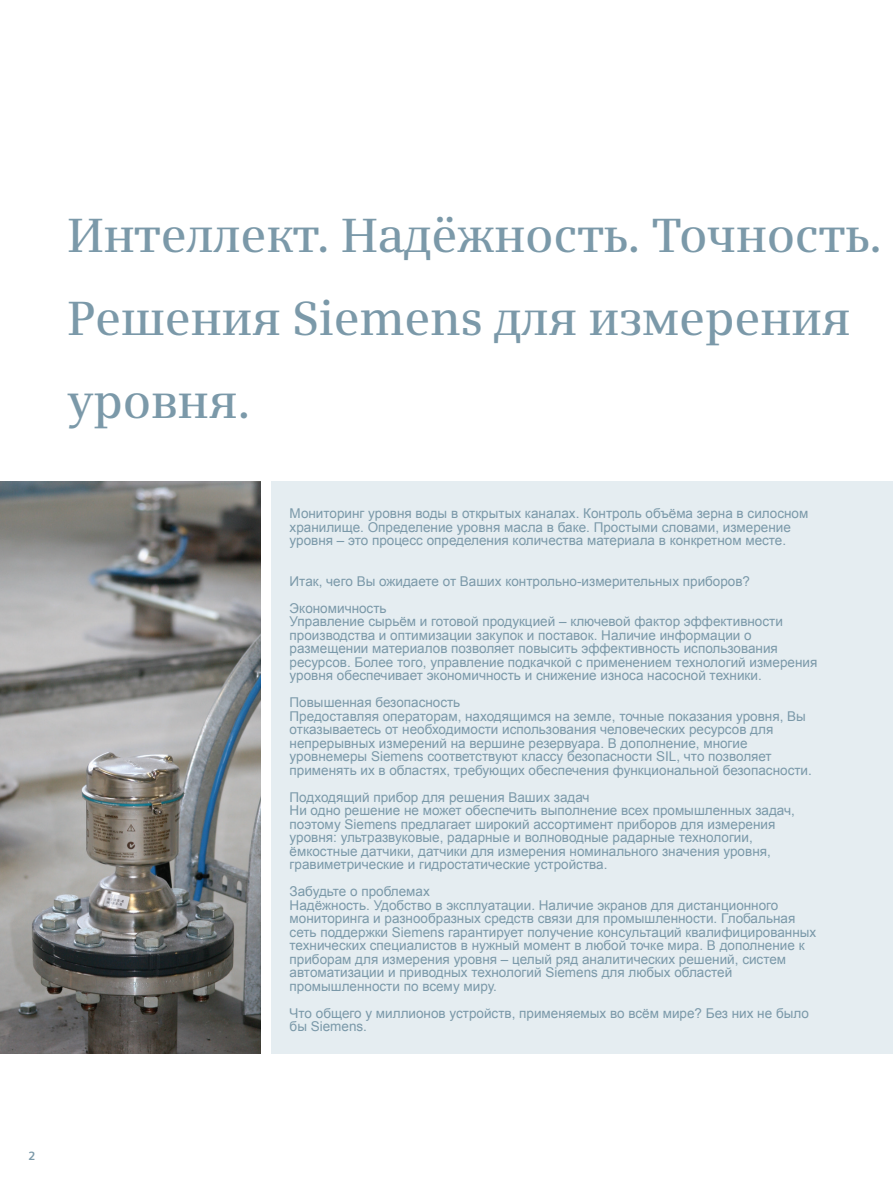
<style>
.page{position:relative;width:893px;height:1191px;background:#fff}
.page>*{position:absolute;margin:0;border:0;box-sizing:border-box;transform-origin:0 0}
._01__Headline__36pt{font:600 48px "Siemens Serif";letter-spacing:-.01em;color:#7b99a9}
._10__Copy_ToC___9pt{font:13.5px/13.5px "Arial";color:#7b99a9}
.t1{font:700 12px "Siemens Sans";color:#7b99a9}
</style>
<div class="page">
<div style="left:135px;top:481px;width:758px;height:572px;background:#e5edf1"></div>
<img style="left:0;top:482px;width:261px;height:571px">
<div style="left:261px;top:423px;width:9px;height:659px;background:#fff"></div>
<p class="_01__Headline__36pt" style="left:68px;top:207px;width:816px">Интеллект. Надёжность. Точность.</p>
<p class="_01__Headline__36pt" style="left:68px;top:290px;width:785px">Решения Siemens для измерения</p>
<p class="_01__Headline__36pt" style="left:68px;top:373px;width:185px">уровня.</p>
<p class="_10__Copy_ToC___9pt" style="left:290px;top:507px;width:520px">Мониторинг уровня воды в открытых каналах. Контроль объёма зерна в силосном хранилище. Определение уровня масла в баке. Простыми словами, измерение уровня – это процесс определения количества материала в конкретном месте.</p>
<p class="_10__Copy_ToC___9pt" style="left:290px;top:574px;width:462px">Итак, чего Вы ожидаете от Ваших контрольно-измерительных приборов?</p>
<p class="_10__Copy_ToC___9pt" style="left:290px;top:601px;width:99px">Экономичность</p>
<p class="_10__Copy_ToC___9pt" style="left:290px;top:615px;width:529px">Управление сырьём и готовой продукцией – ключевой фактор эффективности производства и оптимизации закупок и поставок. Наличие информации о размещении материалов позволяет повысить эффективность использования ресурсов. Более того, управление подкачкой с применением технологий измерения уровня обеспечивает экономичность и снижение износа насосной техники.</p>
<p class="_10__Copy_ToC___9pt" style="left:290px;top:696px;width:172px">Повышенная безопасность</p>
<p class="_10__Copy_ToC___9pt" style="left:290px;top:709px;width:524px">Предоставляя операторам, находящимся на земле, точные показания уровня, Вы отказываетесь от необходимости использования человеческих ресурсов для непрерывных измерений на вершине резервуара. В дополнение, многие уровнемеры Siemens соответствуют классу безопасности SIL, что позволяет применять их в областях, требующих обеспечения функциональной безопасности.</p>
<p class="_10__Copy_ToC___9pt" style="left:290px;top:790px;width:302px">Подходящий прибор для решения Ваших задач</p>
<p class="_10__Copy_ToC___9pt" style="left:290px;top:804px;width:507px">Ни одно решение не может обеспечить выполнение всех промышленных задач, поэтому Siemens предлагает широкий ассортимент приборов для измерения уровня: ультразвуковые, радарные и волноводные радарные технологии, ёмкостные датчики, датчики для измерения номинального значения уровня, гравиметрические и гидростатические устройства.</p>
<p class="_10__Copy_ToC___9pt" style="left:290px;top:885px;width:142px">Забудьте о проблемах</p>
<p class="_10__Copy_ToC___9pt" style="left:290px;top:898px;width:528px">Надёжность. Удобство в эксплуатации. Наличие экранов для дистанционного мониторинга и разнообразных средств связи для промышленности. Глобальная сеть поддержки Siemens гарантирует получение консультаций квалифицированных технических специалистов в нужный момент в любой точке мира. В дополнение к приборам для измерения уровня – целый ряд аналитических решений, систем автоматизации и приводных технологий Siemens для любых областей промышленности по всему миру.</p>
<p class="_10__Copy_ToC___9pt" style="left:290px;top:1006px;width:521px">Что общего у миллионов устройств, применяемых во всём мире? Без них не было бы Siemens.</p>
<p class="t1" style="left:29px;top:1149px;width:8px">2</p>
</div>
